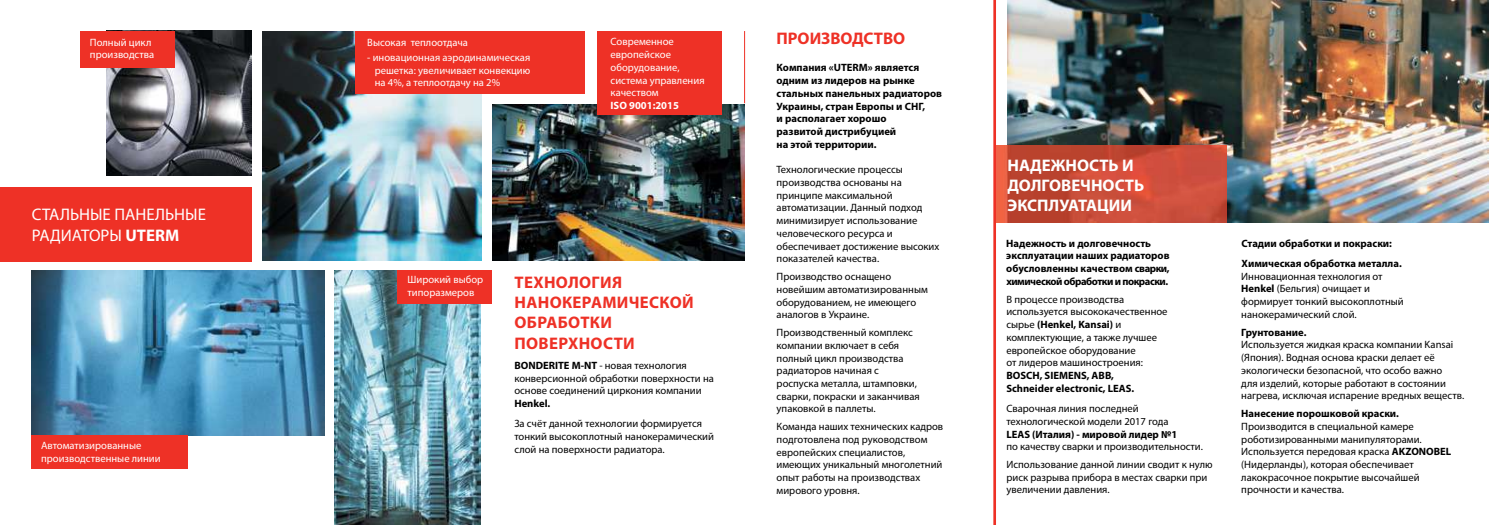
<style>
.page{position:relative;width:1489px;height:525px;background:#fff}
.page>*{position:absolute;margin:0;border:0;box-sizing:border-box;transform-origin:0 0}
.t1{font:700 16.75px/20.1px "Myriad Pro";letter-spacing:.02em;color:#ee3126}
.t2{font:700 16.75px/20.1px "Myriad Pro";color:#fff}
.t3{font:16.75px/20.1px "Myriad Pro";color:#fff}
.t4{font:700 16.75px "Myriad Pro";color:#ee3126}
.t5{font:10.62px/12.8px "Myriad Pro";color:#000}
.t6{font:700 10.62px/12.8px "Myriad Pro";color:#000}
.t7{font:10.62px/12.8px "Myriad Pro";color:#fff}
.t8{font:700 10.62px "Myriad Pro";color:#fff}
.s1{font-weight:700}
</style>
<div class="page">
<img style="left:32px;top:270px;width:293px;height:165px">
<img style="left:107px;top:31px;width:145px;height:145px">
<div style="left:0;top:187px;width:252px;height:74px;background:#ee3126"></div>
<img style="left:493px;top:104px;width:251px;height:156px">
<img style="left:334px;top:271px;width:146px;height:253px">
<img style="left:262px;top:31px;width:220px;height:230px">
<div style="left:80px;top:31px;width:95px;height:36px;background:#ee3126"></div>
<div style="left:397px;top:270px;width:95px;height:34px;background:#ee3126"></div>
<div style="left:31px;top:435px;width:157px;height:34px;background:#ee3126"></div>
<div style="left:597px;top:31px;width:124px;height:84px;background:#ee3126"></div>
<div style="left:355px;top:31px;width:230px;height:63px;background:#ee3126"></div>
<hr style="left:993px;top:0;width:2px;height:524px;background:#ee3126">
<img style="left:1007px;top:0;width:481px;height:222px">
<img style="left:996px;top:146px;width:230px;height:76px">
<p class="t7" style="left:90px;top:37px;width:66px">Полный цикл производства</p>
<h1 class="t3" style="left:32px;top:206px;width:175px">СТАЛЬНЫЕ ПАНЕЛЬНЫЕ<br>РАДИАТОРЫ <span class="s1">UTERM</span></h1>
<p class="t7" style="left:41px;top:440px;width:121px">Автоматизированные производственные линии</p>
<p class="t7" style="left:367px;top:37px;width:102px">Высокая теплоотдача</p>
<p class="t7" style="left:375px;top:52px;width:157px;text-align:justify;text-indent:-8px">- иновационная аэродинамическая решетка: увеличивает конвекцию на 4%, а теплоотдачу на 2%</p>
<p class="t7" style="left:610px;top:36px;width:96px">Современное европейское оборудование, система управления качеством</p>
<p class="t8" style="left:610px;top:99px;width:70px">ISO 9001:2015</p>
<p class="t7" style="left:407px;top:274px;width:77px">Широкий выбор типоразмеров</p>
<h1 class="t1" style="left:514px;top:272px;width:181px">ТЕХНОЛОГИЯ<br>НАНОКЕРАМИЧЕСКОЙ<br>ОБРАБОТКИ<br>ПОВЕРХНОСТИ</h1>
<p class="t5" style="left:514px;top:359px;width:201px"><span class="s1">BONDERITE M-NT</span> - новая технология конверсионной обработки поверхности на основе соединений циркония компании</p>
<p class="t6" style="left:514px;top:397px;width:37px">Henkel.</p>
<p class="t5" style="left:514px;top:418px;width:201px">За счёт данной технологии формируется тонкий высокоплотный нанокерамический слой на поверхности радиатора.</p>
<h1 class="t4" style="left:776px;top:32px;width:130px">ПРОИЗВОДСТВО</h1>
<p class="t6" style="left:776px;top:62px;width:167px">Компания «UTERM» является одним из лидеров на рынке стальных панельных радиаторов<br>Украины, стран Европы и СНГ,<br>и располагает хорошо<br>развитой дистрибуцией<br>на этой территории.</p>
<p class="t5" style="left:776px;top:164px;width:164px">Технологические процессы производства основаны на принципе максимальной автоматизации. Данный подход минимизирует использование человеческого ресурса и обеспечивает достижение высоких показателей качества.</p>
<p class="t5" style="left:776px;top:271px;width:153px">Производство оснащено новейшим автоматизированным оборудованием, не имеющего аналогов в Украине.</p>
<p class="t5" style="left:776px;top:327px;width:145px">Производственный комплекс компании включает в себя полный цикл производства радиаторов начиная с роспуска металла, штамповки, сварки, покраски и заканчивая упаковкой в паллеты.</p>
<p class="t5" style="left:776px;top:421px;width:168px">Команда наших технических кадров подготовлена под руководством европейских специалистов, имеющих уникальный многолетний опыт работы на производствах мирового уровня.</p>
<h1 class="t2" style="left:1007px;top:157px;width:138px">НАДЕЖНОСТЬ И<br>ДОЛГОВЕЧНОСТЬ<br>ЭКСПЛУАТАЦИИ</h1>
<p class="t6" style="left:1006px;top:237px;width:165px">Надежность и долговечность эксплуатации наших радиаторов обусловленны качеством сварки, химической обработки и покраски.</p>
<p class="t5" style="left:1006px;top:293px;width:163px">В процессе производства используется высококачественное сырье <span class="s1">(Henkel, Kansai)</span> и комплектующие, а также лучшее европейское оборудование<br>от лидеров машиностроения:</p>
<p class="t6" style="left:1006px;top:370px;width:129px">BOSCH, SIEMENS, ABB,<br>Schneider electronic, LEAS.</p>
<p class="t5" style="left:1006px;top:403px;width:164px">Сварочная линия последней технологической модели 2017 года</p>
<p class="t6" style="left:1006px;top:428px;width:172px">LEAS (Италия) - мировой лидер №1</p>
<p class="t5" style="left:1006px;top:438px;width:208px;line-height:17.8px">по качеству сварки и производительности.<br>Использование данной линии сводит к нулю</p>
<p class="t5" style="left:1006px;top:471px;width:202px">риск разрыва прибора в местах сварки при увеличении давления.</p>
<p class="t6" style="left:1241px;top:234px;width:162px;line-height:20.2px">Стадии обработки и покраски:<br>Химическая обработка металла.</p>
<p class="t5" style="left:1241px;top:270px;width:164px">Инновационная технология от<br><span class="s1">Henkel</span> (Бельгия) очищает и формирует тонкий высокоплотный нанокерамический слой.</p>
<p class="t6" style="left:1241px;top:326px;width:67px">Грунтование.</p>
<p class="t5" style="left:1241px;top:339px;width:224px">Используется жидкая краска компании Kansai (Япония). Водная основа краски делает её экологически безопасной, что особо важно<br>для изделий, которые работают в состоянии нагрева, исключая испарение вредных веществ.</p>
<p class="t6" style="left:1241px;top:408px;width:159px">Нанесение порошковой краски.</p>
<p class="t5" style="left:1241px;top:420px;width:211px">Производится в специальной камере роботизированными манипуляторами.<br>Используется передовая краска <span class="s1">AKZONOBEL </span>(Нидерланды), которая обеспечивает лакокрасочное покрытие высочайшей прочности и качества.</p>
</div>
